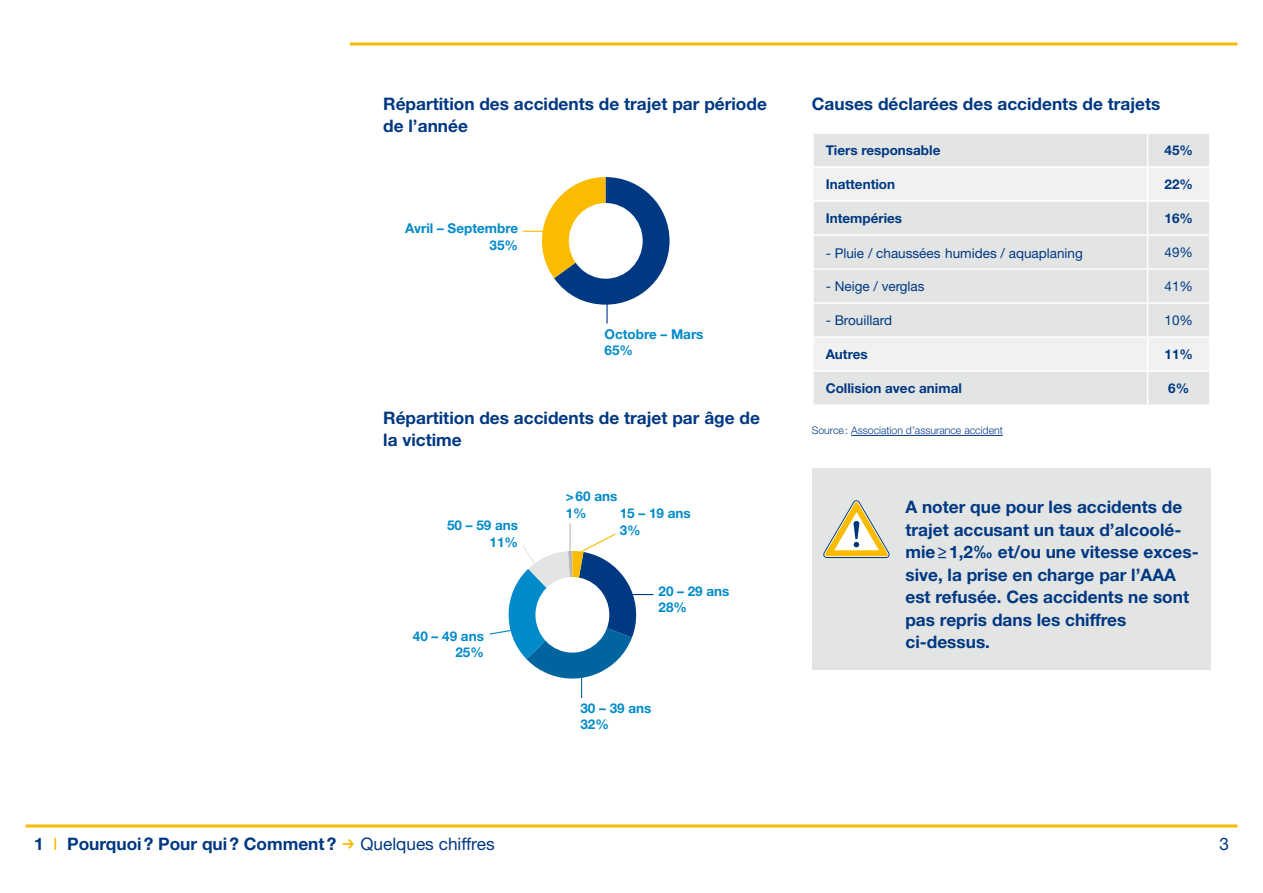
<style>
.page{position:relative;width:1263px;height:893px;background:#fff}
.page>*{position:absolute;margin:0;border:0;box-sizing:border-box;transform-origin:0 0}
.t1{font:700 17.25px/22.5px "Helvetica Neue LT Std";color:#003882}
.t2{font:17.25px "Helvetica Neue LT Std";color:#003882}
.t3{font:700 13.5px/16.5px "Helvetica Neue LT Std";color:#008ac9}
.t4{font:700 13.5px "Helvetica Neue LT Std";color:#003882}
.t5{font:13.5px "Helvetica Neue LT Std";color:#003882}
.t6{font:300 10.5px "Helvetica Neue LT Std";color:#003882}
.s1{font-weight:400;color:#fabb00}
</style>
<div class="page">
<hr style="left:26px;top:824px;width:1211px;height:3px;background:#fabb00">
<div style="left:812px;top:468px;width:399px;height:201px;background:#e3e4e4"></div>
<svg style="left:823px;top:500px;width:67px;height:58px"></svg>
<hr style="left:350px;top:43px;width:887px;height:3px;background:#fabb00">
<hr style="left:851px;top:435px;width:152px;height:1px;background:#003882">
<hr style="left:569px;top:523px;width:2px;height:28px;background:#b6b8b9">
<svg style="left:489px;top:533px;width:164px;height:165px"></svg>
<div style="left:535px;top:577px;width:74px;height:76px;background:#fff;border-radius:50%"></div>
<div style="left:814px;top:134px;width:395px;height:270px;background:#e3e4e4"></div>
<svg style="left:814px;top:168px;width:395px;height:202px;fill:#e3e4e4"></svg>
<hr style="left:1147px;top:134px;width:1px;height:32px;background:#fff">
<hr style="left:812px;top:166px;width:336px;height:2px;background:#fff">
<hr style="left:1148px;top:166px;width:63px;height:2px;background:#fff">
<hr style="left:1147px;top:168px;width:1px;height:32px;background:#fff">
<hr style="left:812px;top:200px;width:336px;height:2px;background:#fff">
<hr style="left:1148px;top:200px;width:63px;height:2px;background:#fff">
<hr style="left:1147px;top:202px;width:1px;height:32px;background:#fff">
<hr style="left:812px;top:234px;width:336px;height:2px;background:#fff">
<hr style="left:1148px;top:234px;width:63px;height:2px;background:#fff">
<hr style="left:1147px;top:236px;width:1px;height:32px;background:#fff">
<hr style="left:1147px;top:270px;width:1px;height:32px;background:#fff">
<hr style="left:1147px;top:304px;width:1px;height:32px;background:#fff">
<hr style="left:812px;top:268px;width:336px;height:2px;background:#fff">
<hr style="left:1148px;top:268px;width:63px;height:2px;background:#fff">
<hr style="left:812px;top:302px;width:336px;height:2px;background:#fff">
<hr style="left:1148px;top:302px;width:63px;height:2px;background:#fff">
<hr style="left:812px;top:336px;width:336px;height:2px;background:#fff">
<hr style="left:1148px;top:336px;width:63px;height:2px;background:#fff">
<hr style="left:1147px;top:338px;width:1px;height:32px;background:#fff">
<hr style="left:812px;top:370px;width:336px;height:2px;background:#fff">
<hr style="left:1148px;top:370px;width:63px;height:2px;background:#fff">
<hr style="left:1147px;top:372px;width:1px;height:32px;background:#fff">
<hr style="left:606px;top:302px;width:2px;height:22px;background:#003882">
<svg style="left:523px;top:177px;width:146px;height:128px"></svg>
<div style="left:569px;top:203px;width:74px;height:76px;background:#fff;border-radius:50%"></div>
<p class="t1" style="left:383px;top:92px;width:385px">Répartition des accidents de trajet par période de l’année</p>
<p class="t3" style="left:405px;top:220px;width:114px;text-align:right">Avril – Septembre<br>35%</p>
<p class="t3" style="left:604px;top:326px;width:101px">Octobre – Mars<br>65%</p>
<p class="t1" style="left:383px;top:406px;width:378px">Répartition des accidents de trajet par âge de la victime</p>
<p class="t3" style="left:447px;top:517px;width:73px;text-align:right">50 – 59 ans<br>11%</p>
<p class="t3" style="left:413px;top:627px;width:73px;text-align:right">40 – 49 ans<br>25%</p>
<p class="t3" style="left:566px;top:488px;width:53px">&gt;60 ans<br>1%</p>
<p class="t3" style="left:620px;top:505px;width:73px">15 – 19 ans<br>3%</p>
<p class="t3" style="left:658px;top:582px;width:73px">20 – 29 ans<br>28%</p>
<p class="t3" style="left:580px;top:699px;width:73px">30 – 39 ans<br>32%</p>
<p class="t1" style="left:812px;top:92px;width:350px">Causes déclarées des accidents de trajets</p>
<p class="t4" style="left:826px;top:142px;width:116px">Tiers responsable</p>
<p class="t4" style="left:1164px;top:142px;width:30px">45%</p>
<p class="t4" style="left:826px;top:176px;width:71px">Inattention</p>
<p class="t4" style="left:1164px;top:176px;width:30px">22%</p>
<p class="t4" style="left:826px;top:210px;width:78px">Intempéries</p>
<p class="t4" style="left:1164px;top:210px;width:30px">16%</p>
<p class="t5" style="left:826px;top:245px;width:259px">- Pluie / chaussées humides / aquaplaning</p>
<p class="t5" style="left:1164px;top:244px;width:30px">49%</p>
<p class="t5" style="left:826px;top:278px;width:100px">- Neige / verglas</p>
<p class="t5" style="left:1164px;top:278px;width:30px">41%</p>
<p class="t5" style="left:826px;top:312px;width:68px">- Brouillard</p>
<p class="t5" style="left:1164px;top:312px;width:30px">10%</p>
<p class="t4" style="left:826px;top:346px;width:44px">Autres</p>
<p class="t4" style="left:1164px;top:346px;width:30px">11%</p>
<p class="t4" style="left:826px;top:380px;width:138px">Collision avec animal</p>
<p class="t4" style="left:1168px;top:380px;width:23px">6%</p>
<p class="t6" style="left:812px;top:424px;width:192px">Source: Association d’assurance accident</p>
<p class="t1" style="left:905px;top:496px;width:295px">A noter que pour les accidents de trajet accusant un taux d’alcoolé&shy;mie≥1,2‰ et/ou une vitesse exces&shy;sive, la prise en charge par l’AAA est refusée. Ces accidents ne sont pas repris dans les chiffres ci-dessus.</p>
<p class="t1" style="left:34px;top:832px;width:304px">1 <span class="s1">I</span> Pourquoi? Pour qui? Comment?</p>
<p class="t2" style="left:360px;top:833px;width:136px">Quelques chiffres</p>
<p class="t2" style="left:1219px;top:833px;width:11px">3</p>
</div>
